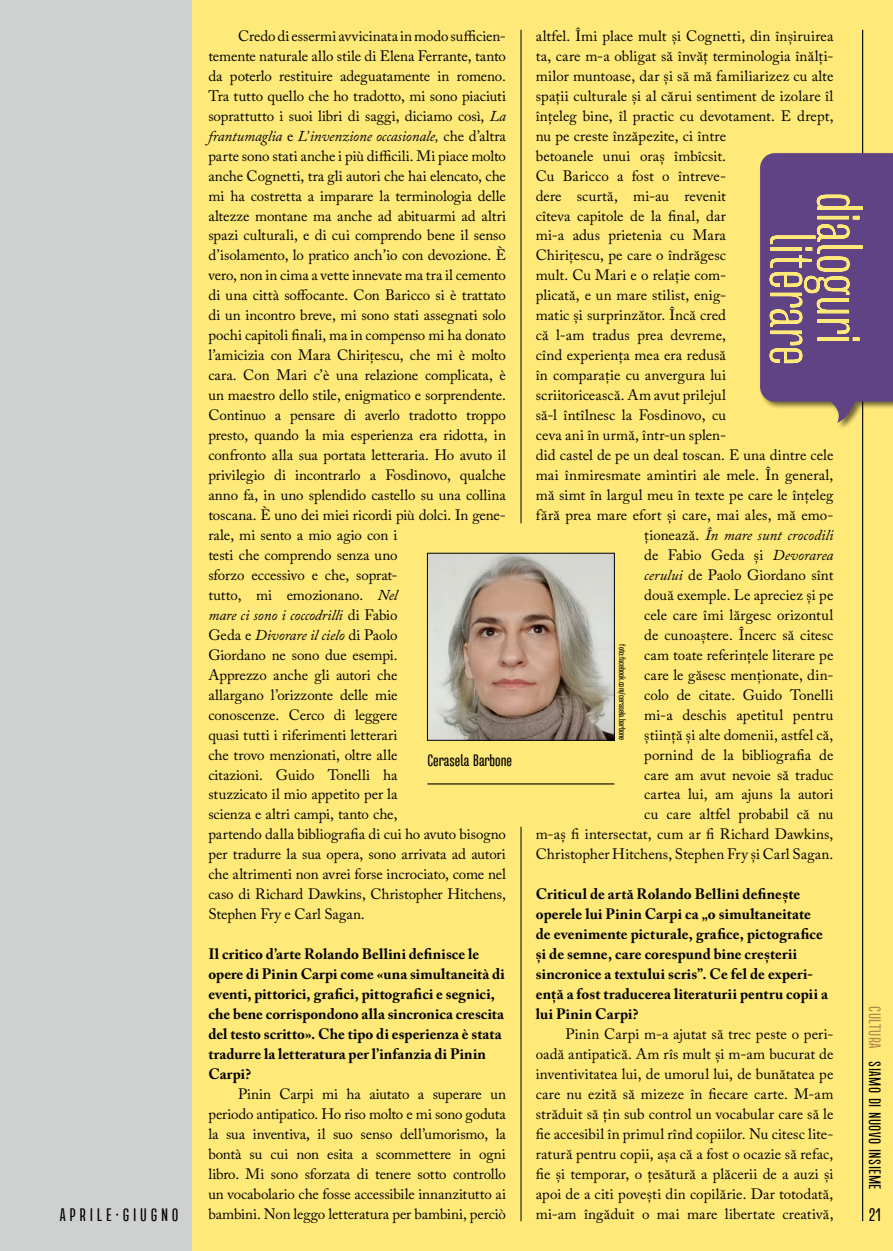
<style>
.page{position:relative;width:893px;height:1251px;background:#fff}
.page>*{position:absolute;margin:0;border:0;box-sizing:border-box;transform-origin:0 0}
.t1{font:18px "Naratif Condensed";letter-spacing:.21em;color:#000}
.t2{font:16.5px "Naratif Condensed";color:#000}
.t3{font:16.5px "Naratif Condensed";letter-spacing:.03em;color:#b28949}
.t4{font:15px/20px "Adobe Caslon Pro";color:#000;text-align:justify}
.t5{font:700 15px/20px "Adobe Caslon Pro";letter-spacing:.005em;color:#000}
.t6{font:italic 15px "Adobe Caslon Pro";color:#000}
.t7{font:9px "Naratif Condensed";color:#000}
.s1{font-style:italic}
.s2{font-style:normal}
</style>
<div class="page">
<div style="left:191px;top:0;width:702px;height:1250px;background:#ffe979"></div>
<div style="left:0;top:0;width:191px;height:1250px;background:#cfd0d0"></div>
<hr style="left:521px;top:30px;width:1px;height:493px;background:#000">
<hr style="left:521px;top:826px;width:1px;height:394px;background:#000">
<hr style="left:862px;top:30px;width:1px;height:1190px;background:#000">
<div style="left:758px;top:151px;width:135px;height:279px;background:#ffe979"></div>
<svg style="left:760px;top:153px;width:133px;height:269px;background:#7a5f81"></svg>
<img style="left:429px;top:555px;width:183px;height:183px">
<div style="left:427px;top:553px;width:187px;height:187px;border:1px solid #000"></div>
<hr style="left:427px;top:783px;width:187px;height:1px;background:#000">
<p class="t1" style="left:60px;top:1204px;width:120px">APRILE•GIUGNO</p>
<p class="t4" style="left:208px;top:26px;width:299px;text-align:left;text-indent:30px">Credo di essermi avvicinata in modo sufficien&shy;temente naturale allo stile di Elena Ferrante, tanto da poterlo restituire adeguatamente in romeno.<br>Tra tutto quello che ho tradotto, mi sono piaciuti soprattutto i suoi libri di saggi, diciamo così, <span class="s1">La frantumaglia</span> e <span class="s1">L’invenzione occasionale,</span> che d’altra parte sono stati anche i più difficili. Mi piace molto anche Cognetti, tra gli autori che hai elencato, che mi ha costretta a imparare la terminologia delle altezze montane ma anche ad abituarmi ad altri spazi culturali, e di cui comprendo bene il senso d’isolamento, lo pratico anch’io con devozione. È vero, non in cima a vette innevate ma tra il cemento di una città soffocante. Con Baricco si è trattato di un incontro breve, mi sono stati assegnati solo pochi capitoli finali, ma in compenso mi ha donato l’amicizia con Mara Chirițescu, che mi è molto cara. Con Mari c’è una relazione complicata, è un maestro dello stile, enigmatico e sorprendente.<br>Continuo a pensare di averlo tradotto troppo presto, quando la mia esperienza era ridotta, in confronto alla sua portata letteraria. Ho avuto il privilegio di incontrarlo a Fosdinovo, qualche anno fa, in uno splendido castello su una collina toscana. È uno dei miei ricordi più dolci. In gene&shy;rale, mi sento a mio agio con i<br>testi che comprendo senza uno<br>sforzo eccessivo e che, soprat-<br>tutto, mi emozionano. <span class="s1">Nel<br>mare ci sono i coccodrilli</span> di Fabio<br>Geda e <span class="s1">Divorare il cielo</span> di Paolo<br>Giordano ne sono due esempi.<br>Apprezzo anche gli autori che<br>allargano l’orizzonte delle mie<br>conoscenze. Cerco di leggere<br>quasi tutti i riferimenti letterari<br>che trovo menzionati, oltre alle<br>citazioni. Guido Tonelli ha<br>stuzzicato il mio appetito per la<br>scienza e altri campi, tanto che,<br>partendo dalla bibliografia di cui ho avuto bisogno per tradurre la sua opera, sono arrivata ad autori che altrimenti non avrei forse incrociato, come nel caso di Richard Dawkins, Christopher Hitchens, Stephen Fry e Carl Sagan.</p>
<p class="t5" style="left:208px;top:943px;width:298px">Il critico d’arte Rolando Bellini definisce le opere di Pinin Carpi come «una simultaneità di eventi, pittorici, grafici, pittografici e segnici, che bene corrispondono alla sincronica crescita del testo scritto». Che tipo di esperienza è stata tradurre la letteratura per l’infanzia di Pinin Carpi?</p>
<p class="t4" style="left:208px;top:1083px;width:299px;text-indent:30px">Pinin Carpi mi ha aiutato a superare un periodo antipatico. Ho riso molto e mi sono goduta la sua inventiva, il suo senso dell’umorismo, la bontà su cui non esita a scommettere in ogni libro. Mi sono sforzata di tenere sotto controllo un vocabolario che fosse accessibile innanzitutto ai bambini. Non leggo letteratura per bambini, perciò</p>
<p class="t2" style="left:427px;top:751px;width:86px">Cerasela Barbone</p>
<p class="t4" style="left:536px;top:26px;width:299px">altfel. Îmi place mult și Cognetti, din înșiruirea</p>
<p class="t4" style="left:536px;top:46px;width:299px">ta, care m-a obligat să învăț terminologia înălți-</p>
<p class="t4" style="left:536px;top:66px;width:299px">milor muntoase, dar și să mă familiarizez cu alte</p>
<p class="t4" style="left:536px;top:85px;width:299px">spații culturale și al cărui sentiment de izolare îl</p>
<p class="t4" style="left:536px;top:105px;width:299px">înțeleg bine, îl practic cu devotament. E drept,</p>
<p class="t4" style="left:536px;top:125px;width:192px">nu pe creste înzăpezite, ci între</p>
<p class="t4" style="left:536px;top:145px;width:192px">betoanele unui oraș îmbîcsit.</p>
<p class="t4" style="left:536px;top:165px;width:192px">Cu Baricco a fost o întreve-</p>
<p class="t4" style="left:536px;top:185px;width:192px">dere scurtă, mi-au revenit</p>
<p class="t4" style="left:536px;top:205px;width:192px">cîteva capitole de la final, dar</p>
<p class="t4" style="left:536px;top:225px;width:192px">mi-a adus prietenia cu Mara</p>
<p class="t4" style="left:536px;top:245px;width:192px">Chirițescu, pe care o îndrăgesc</p>
<p class="t4" style="left:536px;top:265px;width:192px">mult. Cu Mari e o relație com-</p>
<p class="t4" style="left:536px;top:285px;width:192px">plicată, e un mare stilist, enig-</p>
<p class="t4" style="left:536px;top:305px;width:192px">matic și surprinzător. Încă cred</p>
<p class="t4" style="left:536px;top:325px;width:192px">că l-am tradus prea devreme,</p>
<p class="t4" style="left:536px;top:345px;width:192px">cînd experiența mea era redusă</p>
<p class="t4" style="left:536px;top:365px;width:192px">în comparație cu anvergura lui</p>
<p class="t4" style="left:536px;top:385px;width:192px">scriitoricească. Am avut prilejul</p>
<p class="t4" style="left:536px;top:405px;width:192px">să-l întîlnesc la Fosdinovo, cu</p>
<p class="t4" style="left:536px;top:425px;width:192px">ceva ani în urmă, într-un splen-</p>
<p class="t4" style="left:536px;top:445px;width:299px">did castel de pe un deal toscan. E una dintre cele</p>
<p class="t4" style="left:536px;top:465px;width:299px">mai înmiresmate amintiri ale mele. În general,</p>
<p class="t4" style="left:536px;top:484px;width:299px">mă simt în largul meu în texte pe care le înțeleg</p>
<p class="t4" style="left:536px;top:504px;width:299px">fără prea mare efort și care, mai ales, mă emo-</p>
<p class="t6" style="left:644px;top:526px;width:191px"><span class="s2">ționează.</span> În mare sunt crocodili</p>
<p class="t4" style="left:644px;top:544px;width:191px">de Fabio Geda și <span class="s1">Devorarea</span></p>
<p class="t4" style="left:644px;top:564px;width:191px"><span class="s1">cerului</span> de Paolo Giordano sînt</p>
<p class="t4" style="left:644px;top:584px;width:191px">două exemple. Le apreciez și pe</p>
<p class="t4" style="left:644px;top:604px;width:191px">cele care îmi lărgesc orizontul</p>
<p class="t4" style="left:644px;top:624px;width:191px">de cunoaștere. Încerc să citesc</p>
<p class="t4" style="left:644px;top:644px;width:191px">cam toate referințele literare pe</p>
<p class="t4" style="left:644px;top:664px;width:191px">care le găsesc menționate, din-</p>
<p class="t4" style="left:644px;top:684px;width:191px">colo de citate. Guido Tonelli</p>
<p class="t4" style="left:644px;top:704px;width:191px">mi-a deschis apetitul pentru</p>
<p class="t4" style="left:644px;top:724px;width:191px">știință și alte domenii, astfel că,</p>
<p class="t4" style="left:644px;top:744px;width:191px">pornind de la bibliografia de</p>
<p class="t4" style="left:644px;top:764px;width:191px">care am avut nevoie să traduc</p>
<p class="t4" style="left:644px;top:784px;width:191px">cartea lui, am ajuns la autori</p>
<p class="t4" style="left:644px;top:804px;width:191px">cu care altfel probabil că nu</p>
<p class="t4" style="left:536px;top:824px;width:299px">m-aș fi intersectat, cum ar fi Richard Dawkins,</p>
<p class="t4" style="left:536px;top:844px;width:299px">Christopher Hitchens, Stephen Fry și Carl Sagan.</p>
<p class="t5" style="left:536px;top:883px;width:294px">Criticul de artă Rolando Bellini definește operele lui Pinin Carpi ca „o simultaneitate de evenimente picturale, grafice, pictografice și de semne, care corespund bine creșterii sincronice a textului scris”. Ce fel de experi&shy;ență a fost traducerea literaturii pentru copii a lui Pinin Carpi?</p>
<p class="t4" style="left:536px;top:1023px;width:299px;text-indent:30px">Pinin Carpi m-a ajutat să trec peste o peri&shy;oadă antipatică. Am rîs mult și m-am bucurat de inventivitatea lui, de umorul lui, de bunătatea pe care nu ezită să mizeze în fiecare carte. M-am străduit să țin sub control un vocabular care să le fie accesibil în primul rînd copiilor. Nu citesc lite&shy;ratură pentru copii, așa că a fost o ocazie să refac, fie și temporar, o țesătură a plăcerii de a auzi și apoi de a citi povești din copilărie. Dar totodată, mi-am îngăduit o mai mare libertate creativă,</p>
<p class="t7" style="left:627px;top:644px;width:98px;rotate:90deg">foto:facebook.com/cerasela.barbone</p>
<p class="t3" style="left:884px;top:1006px;width:44px;rotate:90deg">CULTURA</p>
<p class="t2" style="left:884px;top:1061px;width:128px;rotate:90deg">Siamodinuovoinsieme</p>
<p class="t1" style="left:869px;top:1204px;width:14px">21</p>
<p class="t2" style="left:884px;top:1076px;width:30px;rotate:90deg">mo i</p>
<p class="t2" style="left:884px;top:1131px;width:58px;rotate:90deg">vo ime</p>
</div>
